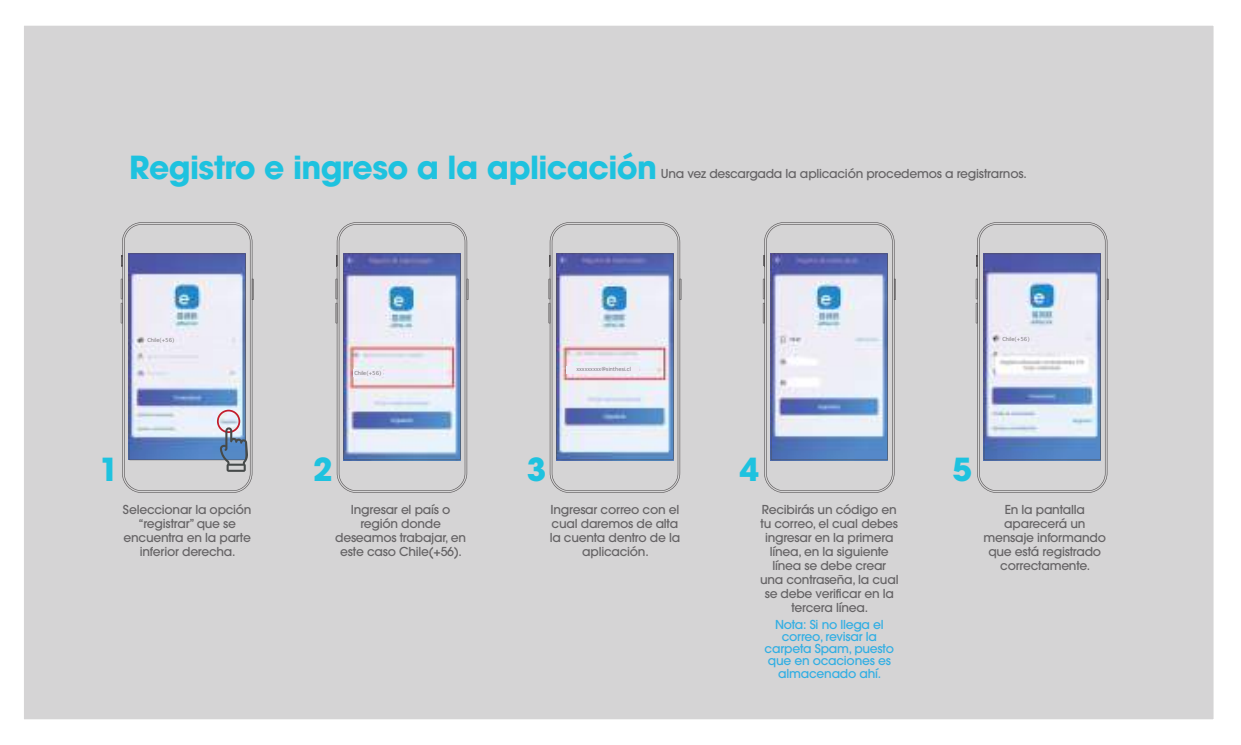
<style>
.page{position:relative;width:1241px;height:745px;background:#fff}
.page>*{position:absolute;margin:0;border:0;box-sizing:border-box;transform-origin:0 0}
.t1{font:700 31.5px "Avant Garde LT";letter-spacing:-.02em;color:#1ec2df}
.t2{font:500 12.25px/14px "ITC Avant Garde Pro";letter-spacing:-.02em;color:#656365;text-align:center}
.t3{font:500 12.25px/12.2px "ITC Avant Garde Pro";letter-spacing:-.02em;color:#31aee3;text-align:center}
.t4{font:5.25px "Geneva";color:#7d7c7e}
</style>
<div class="page">
<div style="left:22px;top:24px;width:1192px;height:696px;background:#d5d4d5;border:2px solid #fff"></div>
<svg style="left:975px;top:222px;width:133px;height:270px"></svg>
<svg style="left:762px;top:222px;width:133px;height:270px"></svg>
<img style="left:548px;top:222px;width:133px;height:270px">
<img style="left:335px;top:222px;width:133px;height:270px">
<div style="left:1001px;top:335px;width:29px;height:7px;background:#efecf6"></div>
<div style="left:353px;top:369px;width:30px;height:7px;background:#efecf6"></div>
<div style="left:566px;top:366px;width:73px;height:7px;background:#efecf6"></div>
<svg style="left:121px;top:222px;width:132px;height:270px"></svg>
<h1 class="t1" style="left:129px;top:147px;width:529px">Registro e ingreso a la aplicación</h1>
<p class="t2" style="left:660px;top:167px;width:367px">Una vez descargada la aplicación procedemos a registrarnos.</p>
<p class="t4" style="left:147px;top:337px;width:29px">Chile(+56)</p>
<p class="t4" style="left:1002px;top:335px;width:29px">Chile(+56)</p>
<p class="t4" style="left:354px;top:369px;width:29px">Chile(+56)</p>
<p class="t4" style="left:576px;top:366px;width:56px">xxxxxxxxx@sinthesi.cl</p>
<h1 class="t1" style="left:99px;top:449px;width:21px">1</h1>
<h1 class="t1" style="left:313px;top:449px;width:21px">2</h1>
<h1 class="t1" style="left:527px;top:449px;width:21px">3</h1>
<h1 class="t1" style="left:739px;top:449px;width:21px">4</h1>
<h1 class="t1" style="left:952px;top:449px;width:21px">5</h1>
<p class="t2" style="left:123px;top:502px;width:130px">Seleccionar la opción “registrar” que se encuentra en la parte inferior derecha.</p>
<p class="t2" style="left:335px;top:502px;width:132px">Ingresar el país o región donde deseamos trabajar, en este caso Chile(+56).</p>
<p class="t2" style="left:549px;top:502px;width:132px">Ingresar correo con el cual daremos de alta la cuenta dentro de la aplicación.</p>
<p class="t2" style="left:760px;top:502px;width:140px">Recibirás un código en tu correo, el cual debes ingresar en la primera línea, en la siguiente línea se debe crear una contraseña, la cual se debe verificar en la tercera línea.</p>
<p class="t3" style="left:764px;top:617px;width:131px">Nota: Si no llega el correo, revisar la carpeta Spam, puesto que en ocaciones es almacenado ahí.</p>
<p class="t2" style="left:983px;top:502px;width:124px">En la pantalla aparecerá un mensaje informando que está registrado correctamente.</p>
</div>
